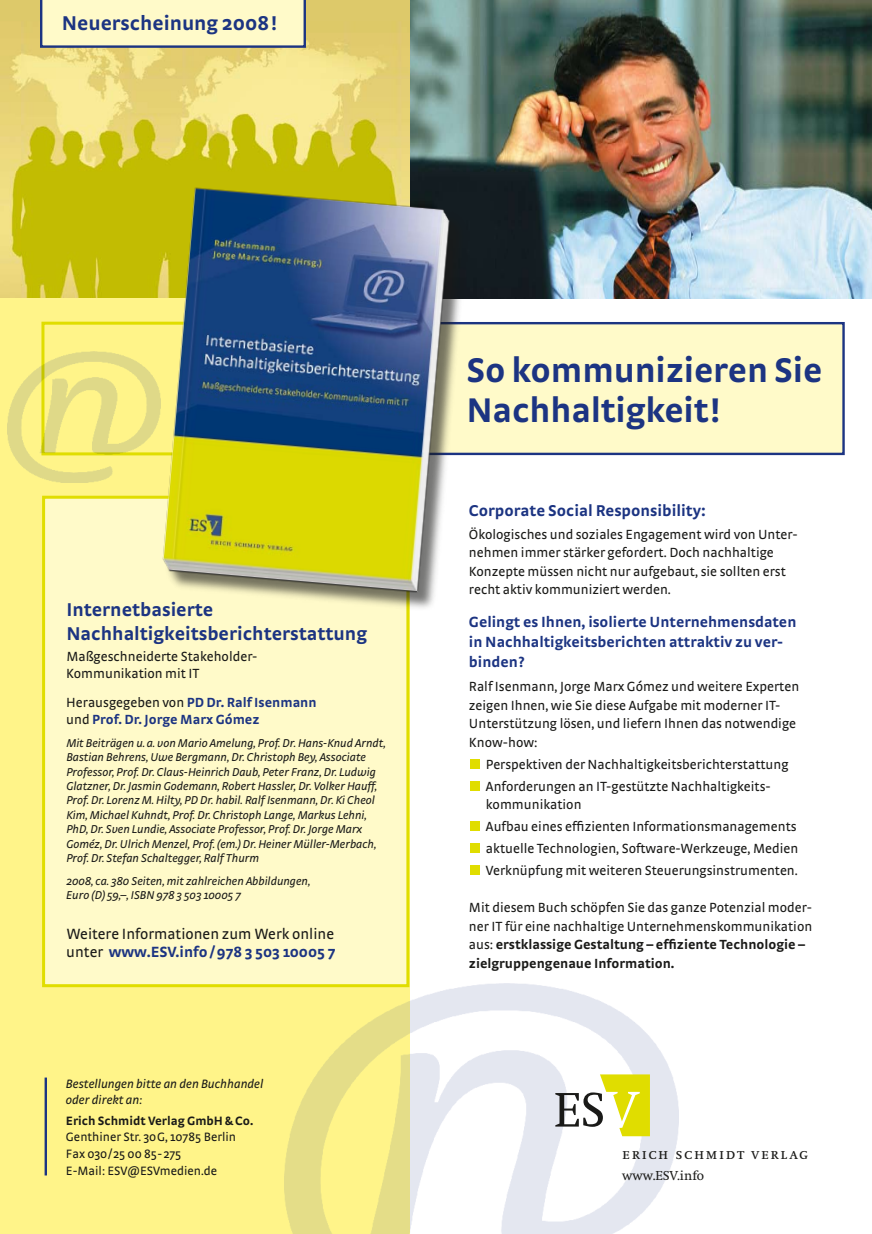
<style>
.page{position:relative;width:872px;height:1234px;background:#fff}
.page>*{position:absolute;margin:0;border:0;box-sizing:border-box;transform-origin:0 0}
.t1{font:700 36px/40.5px "Strada";letter-spacing:-.005em;color:#1c3482}
.t2{font:700 21px "Strada";color:#1c3482}
.t3{font:700 19.5px/23.4px "Strada";color:#1c3482}
.t4{font:700 16.5px "Strada";color:#1c3482}
.t5{font:15.75px "Swift SC";letter-spacing:.1em;color:#1a1a18}
.t6{font:700 15.6px/19.8px "Strada";color:#1c3482}
.t7{font:15.6px/18.8px "Strada";color:#1a1a18}
.t8{font:13.95px/18.5px "Strada";color:#1a1a18}
.t9{font:700 13.95px/16.8px "Strada";color:#1c3482}
.t10{font:13.5px "Swift";color:#1a1a18}
.t11{font:12.75px/16.5px "Strada";color:#1a1a18}
.t12{font:italic 12.75px/16.5px "Strada";color:#1a1a18}
.t13{font:700 12.75px "Strada";color:#1a1a18}
.t14{font:italic 12px/14.4px "Strada";color:#1a1a18}
.s1{font-weight:400;color:#1a1a18}
.s2{font-weight:700;color:#1c3482}
.s3{font-weight:700}
</style>
<div class="page">
<div style="left:0;top:0;width:409px;height:1233px;background:#fff489"></div>
<img style="left:0;top:0;width:411px;height:298px">
<div style="left:44px;top:497px;width:364px;height:488px;background:#fffac9"></div>
<div style="left:42px;top:495px;width:367px;height:491px;border:3px solid #e0dd00"></div>
<img style="left:285px;top:982px;width:393px;height:251px">
<img style="left:411px;top:0;width:461px;height:299px">
<div style="left:286px;top:323px;width:557px;height:131px;background:#fffac9"></div>
<div style="left:284px;top:322px;width:560px;height:133px;border:2px solid #1c3482"></div>
<svg style="left:555px;top:1074px;width:95px;height:61px"></svg>
<hr style="left:45px;top:1077px;width:2px;height:98px;background:#1c3482">
<svg style="left:40px;top:0;width:266px;height:48px;background:#efecc3"></svg>
<img style="left:147px;top:171px;width:327px;height:441px">
<div style="left:470px;top:759px;width:9px;height:9px;background:#e0dd00"></div>
<div style="left:470px;top:781px;width:9px;height:9px;background:#e0dd00"></div>
<div style="left:470px;top:821px;width:9px;height:9px;background:#e0dd00"></div>
<div style="left:470px;top:843px;width:9px;height:9px;background:#e0dd00"></div>
<div style="left:470px;top:865px;width:9px;height:9px;background:#e0dd00"></div>
<img style="left:8px;top:351px;width:152px;height:131px">
<h2 class="t2" style="left:62px;top:11px;width:217px">Neuerscheinung 2008!</h2>
<h3 class="t3" style="left:66px;top:597px;width:302px">Internetbasierte<br>Nachhaltigkeitsberichterstattung</h3>
<p class="t8" style="left:66px;top:647px;width:193px;line-height:16.8px">Maßgeschneiderte Stakeholder-<br>Kommunikation mit IT</p>
<p class="t9" style="left:66px;top:693px;width:252px"><span class="s1">Herausgegeben von</span> PD Dr. Ralf Isenmann <span class="s1">und</span> Prof. Dr. Jorge Marx Gómez</p>
<p class="t14" style="left:66px;top:735px;width:321px">Mit Beiträgen u.a. von Mario Amelung, Prof. Dr. Hans-Knud Arndt, Bastian Behrens, Uwe Bergmann, Dr. Christoph Bey, Associate Professor, Prof. Dr. Claus-Heinrich Daub, Peter Franz, Dr. Ludwig Glatzner, Dr. Jasmin Godemann, Robert Hassler, Dr. Volker Hauff, Prof. Dr. Lorenz M. Hilty, PD Dr. habil. Ralf Isenmann, Dr. Ki Cheol Kim, Michael Kuhndt, Prof. Dr. Christoph Lange, Markus Lehni, PhD, Dr. Sven Lundie, Associate Professor, Prof. Dr. Jorge Marx Goméz, Dr. Ulrich Menzel, Prof.(em.)Dr. Heiner Müller-Merbach, Prof. Dr. Stefan Schaltegger, Ralf Thurm</p>
<p class="t14" style="left:66px;top:873px;width:245px">2008, ca. 380 Seiten, mit zahlreichen Abbildungen,<br>Euro (D) 59,–, ISBN 978 3 503 10005 7</p>
<p class="t7" style="left:66px;top:923px;width:271px">Weitere Informationen zum Werk online unter <span class="s2">www.ESV.info/978 3 503 10005 7</span></p>
<p class="t12" style="left:66px;top:1074px;width:199px">Bestellungen bitte an den Buchhandel oder direkt an:</p>
<p class="t13" style="left:66px;top:1112px;width:189px">Erich Schmidt Verlag GmbH &amp;Co.</p>
<p class="t11" style="left:66px;top:1128px;width:172px">Genthiner Str. 30G, 10785 Berlin<br>Fax 030/25 00 85-275<br>E-Mail: ESV@ESVmedien.de</p>
<h1 class="t1" style="left:466px;top:348px;width:357px">So kommunizieren Sie<br>Nachhaltigkeit!</h1>
<p class="t4" style="left:469px;top:500px;width:238px">Corporate Social Responsibility:</p>
<p class="t8" style="left:469px;top:525px;width:330px">Ökologisches und sozia- les Engagement wird von Unter&shy;nehmen immer stärker ge-fordert. Doch nachhaltige Konzepte müssen nicht nur auf-gebaut, sie sollten erst recht aktiv kom- muniziert werden.</p>
<p class="t6" style="left:469px;top:611px;width:329px">Gelingt es Ihnen, isolierte Unternehmensdaten in Nachhaltigkeitsberichten attraktiv zu ver&shy;binden?</p>
<p class="t8" style="left:469px;top:677px;width:332px">Ralf Isenmann, Jorge Marx Gómez und weitere Experten zeigen Ihnen, wie Sie diese Aufgabe mit moderner IT-Unterstützung lösen, und liefern Ihnen das notwendige Know-how:</p>
<p class="t8" style="left:486px;top:752px;width:304px;line-height:21.9px">Perspektiven der Nachhaltigkeitsberichterstattung<br>Anforderungen an IT-gestützte Nachhaltigkeits-</p>
<p class="t8" style="left:486px;top:793px;width:314px;line-height:21.9px">kommunikation<br>Aufbau eines effizienten Informationsmanagements aktuelle Technologien, Software-Werkzeuge, Medien Verknüpfung mit weiteren Steuerungsinstrumenten.</p>
<p class="t8" style="left:469px;top:897px;width:345px">Mit diesem Buch schöpfen Sie das ganze Potenzial moder&shy;ner IT für eine nachhaltige Unternehmenskommunikation aus: <span class="s3">erstklassige Gestaltung – effiziente Technologie – zielgruppengenaue Information.</span></p>
<p class="t5" style="left:622px;top:1145px;width:187px">erich schmidt verlag</p>
<p class="t10" style="left:622px;top:1168px;width:83px">www.esv.info</p>
</div>
